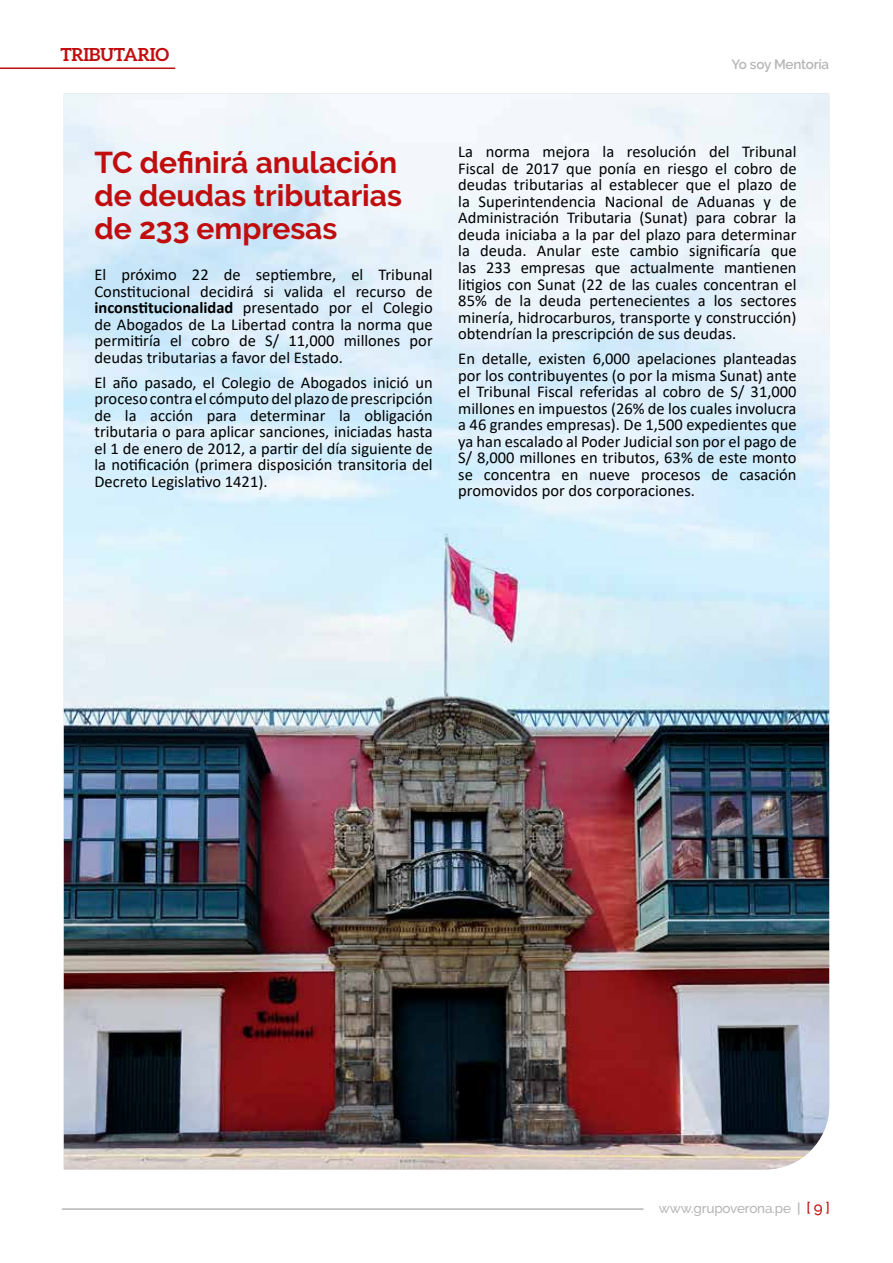
<style>
.page{position:relative;width:893px;height:1263px;background:#fff}
.page>*{position:absolute;margin:0;border:0;box-sizing:border-box;transform-origin:0 0}
.t1{font:700 30px/33px "Raleway";color:#c00d0e}
.t2{font:700 18px "Aleo";letter-spacing:-.02em;color:#c00d0e}
.t3{font:16.5px/16.5px "Calibri";color:#000;text-align:justify}
.t4{font:500 13.5px "Raleway";letter-spacing:-.015em;color:#b5b5b5}
.t5{font:600 13.5px "Raleway";letter-spacing:-.02em;color:#b5b5b5}
.s1{font-weight:700}
.s2{font-weight:600}
.s3{font-size:15.15px;color:#c00d0e}
</style>
<div class="page">
<hr style="left:0;top:68px;width:175px;height:1px;background:#c00d0e">
<hr style="left:62px;top:1208px;width:581px;height:2px;background:#b5b5b5">
<img style="left:64px;top:94px;width:765px;height:1075px">
<p class="t2" style="left:60px;top:44px;width:110px">TRIBUTARIO</p>
<p class="t5" style="left:731px;top:56px;width:99px">Yo soy Mentoría</p>
<h1 class="t1" style="left:94px;top:146px;width:309px">TC definirá anulación de deudas tributarias de 233 empresas</h1>
<p class="t3" style="left:94px;top:266px;width:340px">El próximo 22 de septiembre, el Tribunal Constitucional decidirá si valida el recurso de <span class="s1">inconstitucionalidad</span> presentado por el Colegio de Abogados de La Libertad contra la norma que permitiría el cobro de S/ 11,000 millones por deudas tributarias a favor del Estado.</p>
<p class="t3" style="left:94px;top:374px;width:340px">El año pasado, el Colegio de Abogados inició un proceso contra el cómputo del plazo de prescripción de la acción para determinar la obligación tributaria o para aplicar sanciones, iniciadas hasta el 1 de enero de 2012, a partir del día siguiente de la notificación (primera disposición transitoria del Decreto Legislativo 1421).</p>
<p class="t3" style="left:458px;top:143px;width:340px">La norma mejora la resolución del Tribunal Fiscal de 2017 que ponía en riesgo el cobro de deudas tributarias al establecer que el plazo de la Superintendencia Nacional de Aduanas y de Administración Tributaria (Sunat) para cobrar la deuda iniciaba a la par del plazo para determinar la deuda. Anular este cambio significaría que las 233 empresas que actualmente mantienen litigios con Sunat (22 de las cuales concentran el 85% de la deuda pertenecientes a los sectores minería, hidrocarburos, transporte y construcción) obtendrían la prescripción de sus deudas.</p>
<p class="t3" style="left:458px;top:350px;width:340px">En detalle, existen 6,000 apelaciones planteadas por los contribuyentes (o por la misma Sunat) ante el Tribunal Fiscal referidas al cobro de S/ 31,000 millones en impuestos (26% de los cuales involucra a 46 grandes empresas). De 1,500 expedientes que ya han escalado al Poder Judicial son por el pago de S/ 8,000 millones en tributos, 63% de este monto se concentra en nueve procesos de casación promovidos por dos corporaciones.</p>
<p class="t4" style="left:659px;top:1201px;width:173px">www.grupoverona.pe <span class="s2">|</span> <span class="s3">[ 9 ]</span></p>
</div>
